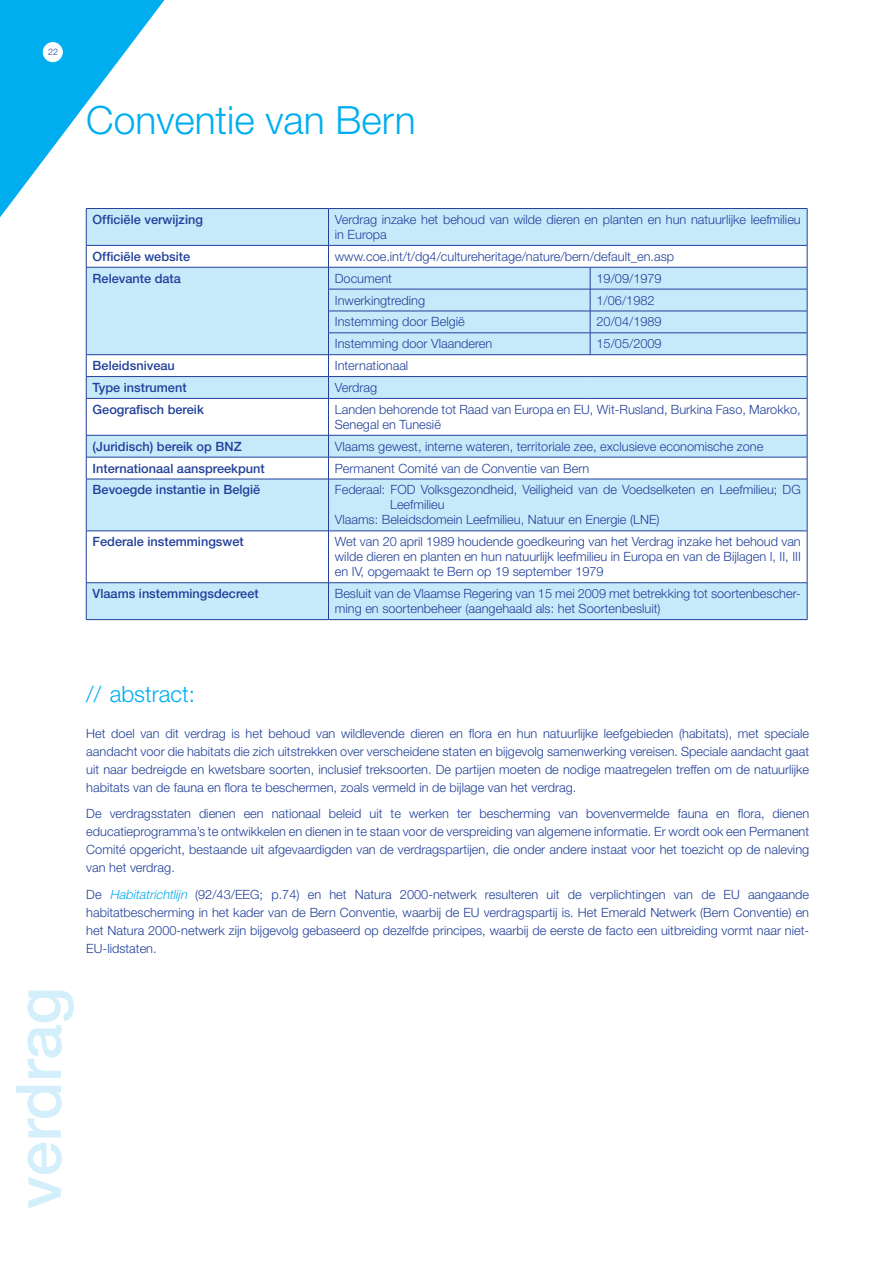
<style>
.page{position:relative;width:893px;height:1263px;background:#fff}
.page>*{position:absolute;margin:0;border:0;box-sizing:border-box;transform-origin:0 0}
.t1{font:500 63px "Helvetica Neue LT Pro";color:#d4effc}
.t2{font:300 39px "Helvetica Neue LT Pro";color:#00aeef}
.t3{font:300 22.5px "Helvetica Neue LT Pro";color:#00aeef}
.body_tabel{font:300 12.75px/18px "Helvetica Neue LT Pro";color:#21409a;text-align:justify}
.t4{font:500 12.75px "Helvetica Neue LT Pro";color:#21409a}
.t5{font:300 9px "Helvetica Neue LT Pro";color:#21409a}
.s1{font-style:italic;color:#00aeef}
</style>
<div class="page">
<svg style="left:0;top:0;width:164px;height:217px"></svg>
<svg style="left:87px;top:209px;width:720px;height:410px;fill:#c7eafb"></svg>
<hr style="left:86px;top:619px;width:242px;height:1px;background:#21409a">
<hr style="left:328px;top:619px;width:262px;height:1px;background:#21409a">
<hr style="left:590px;top:619px;width:217px;height:1px;background:#21409a">
<hr style="left:86px;top:208px;width:242px;height:1px;background:#21409a">
<hr style="left:86px;top:209px;width:1px;height:36px;background:#21409a">
<hr style="left:328px;top:208px;width:262px;height:1px;background:#21409a">
<hr style="left:328px;top:209px;width:1px;height:36px;background:#21409a">
<hr style="left:590px;top:208px;width:217px;height:1px;background:#21409a">
<hr style="left:807px;top:209px;width:1px;height:36px;background:#21409a">
<hr style="left:86px;top:245px;width:242px;height:1px;background:#21409a">
<hr style="left:328px;top:245px;width:262px;height:1px;background:#21409a">
<hr style="left:590px;top:245px;width:217px;height:1px;background:#21409a">
<hr style="left:86px;top:267px;width:242px;height:1px;background:#21409a">
<hr style="left:328px;top:267px;width:262px;height:1px;background:#21409a">
<hr style="left:590px;top:267px;width:217px;height:1px;background:#21409a">
<hr style="left:328px;top:289px;width:262px;height:1px;background:#21409a">
<hr style="left:590px;top:289px;width:217px;height:1px;background:#21409a">
<hr style="left:328px;top:311px;width:262px;height:1px;background:#21409a">
<hr style="left:590px;top:311px;width:217px;height:1px;background:#21409a">
<hr style="left:328px;top:333px;width:262px;height:1px;background:#21409a">
<hr style="left:590px;top:333px;width:217px;height:1px;background:#21409a">
<svg style="left:590px;top:267px;width:1px;height:87px"></svg>
<hr style="left:86px;top:354px;width:242px;height:1px;background:#21409a">
<hr style="left:328px;top:354px;width:262px;height:1px;background:#21409a">
<hr style="left:590px;top:354px;width:217px;height:1px;background:#21409a">
<hr style="left:86px;top:376px;width:242px;height:1px;background:#21409a">
<svg style="left:86px;top:246px;width:1px;height:152px"></svg>
<hr style="left:328px;top:376px;width:262px;height:1px;background:#21409a">
<svg style="left:328px;top:246px;width:1px;height:152px"></svg>
<hr style="left:590px;top:376px;width:217px;height:1px;background:#21409a">
<svg style="left:807px;top:246px;width:1px;height:152px"></svg>
<hr style="left:86px;top:398px;width:242px;height:1px;background:#21409a">
<hr style="left:86px;top:399px;width:1px;height:36px;background:#21409a">
<hr style="left:328px;top:398px;width:262px;height:1px;background:#21409a">
<hr style="left:328px;top:399px;width:1px;height:36px;background:#21409a">
<hr style="left:590px;top:398px;width:217px;height:1px;background:#21409a">
<hr style="left:807px;top:399px;width:1px;height:36px;background:#21409a">
<hr style="left:86px;top:435px;width:242px;height:1px;background:#21409a">
<hr style="left:328px;top:435px;width:262px;height:1px;background:#21409a">
<hr style="left:590px;top:435px;width:217px;height:1px;background:#21409a">
<hr style="left:86px;top:457px;width:242px;height:1px;background:#21409a">
<svg style="left:86px;top:435px;width:1px;height:44px"></svg>
<hr style="left:328px;top:457px;width:262px;height:1px;background:#21409a">
<svg style="left:328px;top:435px;width:1px;height:44px"></svg>
<hr style="left:590px;top:457px;width:217px;height:1px;background:#21409a">
<svg style="left:807px;top:435px;width:1px;height:44px"></svg>
<hr style="left:86px;top:479px;width:242px;height:1px;background:#21409a">
<hr style="left:86px;top:479px;width:1px;height:52px;background:#21409a">
<hr style="left:328px;top:479px;width:262px;height:1px;background:#21409a">
<hr style="left:328px;top:479px;width:1px;height:52px;background:#21409a">
<hr style="left:590px;top:479px;width:217px;height:1px;background:#21409a">
<hr style="left:807px;top:479px;width:1px;height:52px;background:#21409a">
<hr style="left:86px;top:531px;width:242px;height:1px;background:#21409a">
<hr style="left:86px;top:531px;width:1px;height:52px;background:#21409a">
<hr style="left:328px;top:531px;width:262px;height:1px;background:#21409a">
<hr style="left:328px;top:531px;width:1px;height:52px;background:#21409a">
<hr style="left:590px;top:531px;width:217px;height:1px;background:#21409a">
<hr style="left:807px;top:531px;width:1px;height:52px;background:#21409a">
<hr style="left:86px;top:582px;width:242px;height:1px;background:#21409a">
<hr style="left:86px;top:583px;width:1px;height:36px;background:#21409a">
<hr style="left:328px;top:582px;width:262px;height:1px;background:#21409a">
<hr style="left:328px;top:583px;width:1px;height:36px;background:#21409a">
<hr style="left:590px;top:582px;width:217px;height:1px;background:#21409a">
<hr style="left:807px;top:583px;width:1px;height:36px;background:#21409a">
<div style="left:43px;top:43px;width:19px;height:19px;background:#fff;border-radius:50%"></div>
<div style="left:43px;top:42px;width:19px;height:20px;border:1px solid #fff;border-radius:50%"></div>
<p class="t5" style="left:48px;top:46px;width:12px">22</p>
<p class="t2" style="left:86px;top:96px;width:331px">Conventie van Bern</p>
<p class="t4" style="left:93px;top:212px;width:112px">Officiële verwijzing</p>
<p class="body_tabel" style="left:335px;top:212px;width:467px;line-height:15px">Verdrag inzake het behoud van wilde dieren en planten en hun natuurlijke leefmilieu in Europa</p>
<p class="t4" style="left:93px;top:249px;width:99px">Officiële website</p>
<p class="body_tabel" style="left:335px;top:247px;width:341px">www.coe.int/t/dg4/cultureheritage/nature/bern/default_en.asp</p>
<p class="t4" style="left:93px;top:271px;width:90px">Relevante data</p>
<p class="body_tabel" style="left:335px;top:269px;width:59px">Document</p>
<p class="body_tabel" style="left:596px;top:269px;width:67px">19/09/1979</p>
<p class="body_tabel" style="left:335px;top:291px;width:92px">Inwerkingtreding</p>
<p class="body_tabel" style="left:596px;top:291px;width:60px">1/06/1982</p>
<p class="body_tabel" style="left:335px;top:313px;width:131px">Instemming door België</p>
<p class="body_tabel" style="left:596px;top:313px;width:67px">20/04/1989</p>
<p class="body_tabel" style="left:335px;top:334px;width:159px">Instemming door Vlaanderen</p>
<p class="body_tabel" style="left:596px;top:334px;width:67px">15/05/2009</p>
<p class="t4" style="left:93px;top:358px;width:84px">Beleidsniveau</p>
<p class="body_tabel" style="left:335px;top:356px;width:75px">Internationaal</p>
<p class="t4" style="left:93px;top:380px;width:95px">Type instrument</p>
<p class="body_tabel" style="left:335px;top:378px;width:44px">Verdrag</p>
<p class="t4" style="left:93px;top:402px;width:113px">Geografisch bereik</p>
<p class="body_tabel" style="left:335px;top:402px;width:467px;line-height:15px">Landen behorende tot Raad van Europa en EU, Wit-Rusland, Burkina Faso, Marokko,<br>Senegal en Tunesië</p>
<p class="t4" style="left:93px;top:439px;width:151px">(Juridisch) bereik op BNZ</p>
<p class="body_tabel" style="left:335px;top:437px;width:430px">Vlaams gewest, interne wateren, territoriale zee, exclusieve economische zone</p>
<p class="t4" style="left:93px;top:460px;width:174px">Internationaal aanspreekpunt</p>
<p class="body_tabel" style="left:335px;top:459px;width:256px">Permanent Comité van de Conventie van Bern</p>
<p class="t4" style="left:93px;top:482px;width:169px">Bevoegde instantie in België</p>
<p class="body_tabel" style="left:390px;top:482px;width:412px;line-height:15px;text-indent:-55px">Federaal: FOD Volksgezondheid, Veiligheid van de Voedselketen en Leefmilieu; DG<br>Leefmilieu</p>
<p class="body_tabel" style="left:335px;top:511px;width:326px">Vlaams: Beleidsdomein Leefmilieu, Natuur en Energie (LNE)</p>
<p class="t4" style="left:93px;top:534px;width:153px">Federale instemmingswet</p>
<p class="body_tabel" style="left:335px;top:534px;width:467px;line-height:15px">Wet van 20 april 1989 houdende goedkeuring van het Verdrag inzake het behoud van wilde dieren en planten en hun natuurlijk leefmilieu in Europa en van de Bijlagen I, II, III en IV, opgemaakt te Bern op 19 september 1979</p>
<p class="t4" style="left:93px;top:586px;width:168px">Vlaams instemmingsdecreet</p>
<p class="body_tabel" style="left:335px;top:586px;width:467px;line-height:15px">Besluit van de Vlaamse Regering van 15 mei 2009 met betrekking tot soortenbescher&shy;ming en soortenbeheer (aangehaald als: het Soortenbesluit)</p>
<p class="t3" style="left:86px;top:680px;width:110px">// abstract:</p>
<p class="body_tabel" style="left:86px;top:724px;width:724px">Het doel van dit verdrag is het behoud van wildlevende dieren en flora en hun natuurlijke leefgebieden (habitats), met speciale aandacht voor die habitats die zich uitstrekken over verscheidene staten en bijgevolg samenwerking vereisen. Speciale aandacht gaat uit naar bedreigde en kwetsbare soorten, inclusief treksoorten. De partijen moeten de nodige maatregelen treffen om de natuurlijke habitats van de fauna en flora te beschermen, zoals vermeld in de bijlage van het verdrag.</p>
<p class="body_tabel" style="left:86px;top:804px;width:724px">De verdragsstaten dienen een nationaal beleid uit te werken ter bescherming van bovenvermelde fauna en flora, dienen educatieprogramma’s te ontwikkelen en dienen in te staan voor de verspreiding van algemene informatie. Er wordt ook een Permanent Comité opgericht, bestaande uit afgevaardigden van de verdragspartijen, die onder andere instaat voor het toezicht op de naleving van het verdrag.</p>
<p class="body_tabel" style="left:86px;top:885px;width:724px">De <span class="s1">Habitatrichtlijn</span> (92/43/EEG; p.74) en het Natura 2000-netwerk resulteren uit de verplichtingen van de EU aangaande habitatbescherming in het kader van de Bern Conventie, waarbij de EU verdragspartij is. Het Emerald Netwerk (Bern Conventie) en het Natura 2000-netwerk zijn bijgevolg gebaseerd op dezelfde principes, waarbij de eerste de facto een uitbreiding vormt naar niet-EU-lidstaten.</p>
<p class="t1" style="left:1px;top:1209px;width:223px;rotate:-90deg">verdrag</p>
</div>
